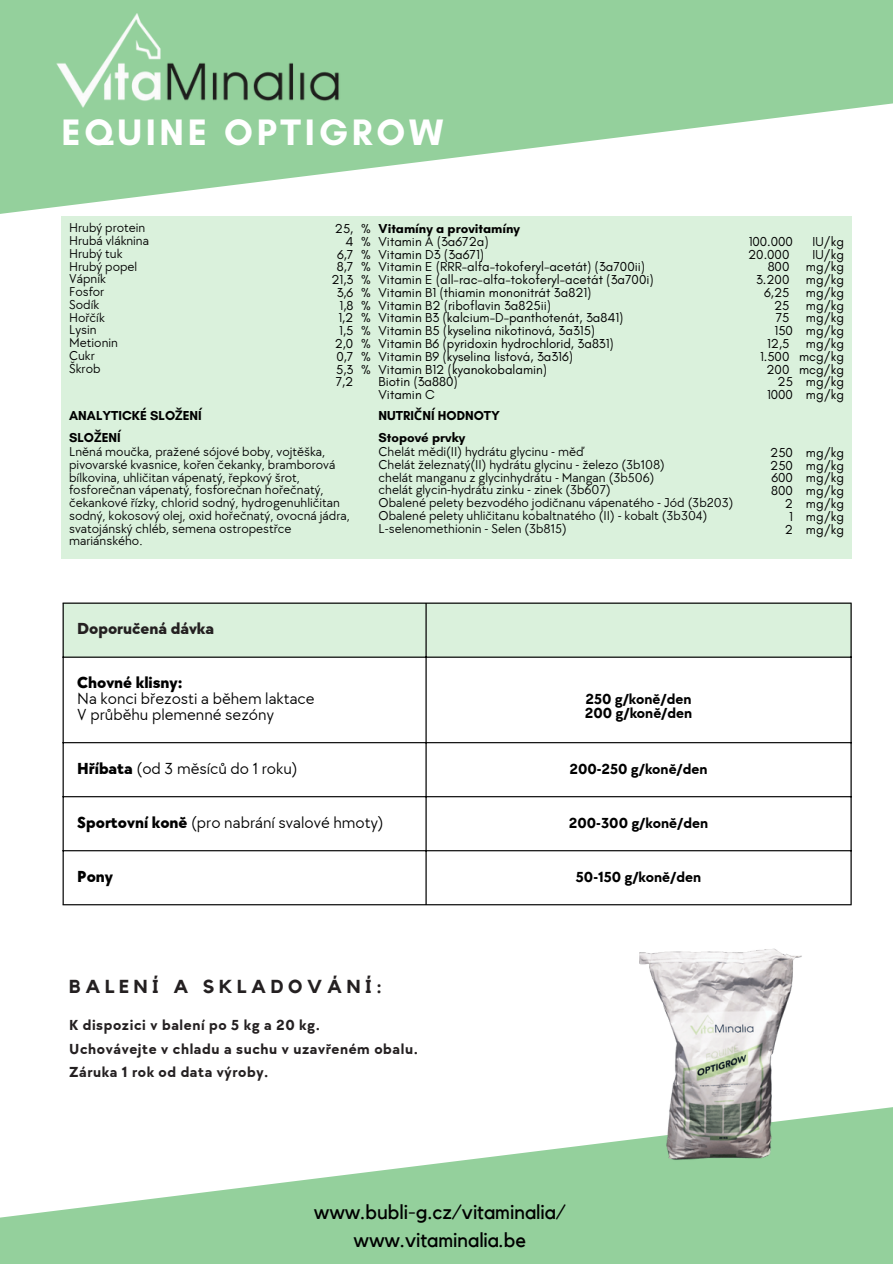
<style>
.page{position:relative;width:893px;height:1264px;background:#fff}
.page>*{position:absolute;margin:0;border:0;box-sizing:border-box;transform-origin:0 0}
.t1{font:700 37.5px "Glacial Indifference";letter-spacing:.1em;color:#fff}
.t2{font:20.1px/28.2px "Kollektif";color:#000;text-align:center}
.t3{font:700 18.75px "Kollektif";letter-spacing:.25em;color:#242021}
.t4{font:16.5px "TT Chocolates";color:#000}
.t5{font:800 16.5px "TT Chocolates";color:#000}
.t6{font:800 16.5px "TT Chocolates";color:#242021}
.t7{font:700 15px "TT Chocolates";letter-spacing:.04em;color:#242021}
.t8{font:700 15px "TT Chocolates";color:#000}
.t9{font:13.2px/12.8px "TT Chocolates";color:#000}
.t10{font:13.2px/12.8px "Glacial Indifference";color:#000;text-align:right}
.t11{font:700 13.2px "Glacial Indifference";color:#000}
.s1{font-family:"Noto Sans"}
.s2{font-weight:800}
</style>
<div class="page">
<svg style="left:0;top:0;width:892px;height:214px;fill:#94d09c"></svg>
<div style="left:62px;top:216px;width:790px;height:343px;background:#daf1dc"></div>
<svg style="left:0;top:1107px;width:892px;height:156px;fill:#94d09c"></svg>
<div style="left:64px;top:603px;width:786px;height:53px;background:#daf1dc"></div>
<hr style="left:63px;top:603px;width:1px;height:301px;background:#000">
<hr style="left:425px;top:603px;width:1px;height:301px;background:#000">
<hr style="left:850px;top:603px;width:1px;height:301px;background:#000">
<hr style="left:63px;top:602px;width:788px;height:1px;background:#000">
<hr style="left:63px;top:656px;width:788px;height:1px;background:#000">
<hr style="left:63px;top:742px;width:788px;height:1px;background:#000">
<hr style="left:63px;top:796px;width:788px;height:1px;background:#000">
<hr style="left:63px;top:850px;width:788px;height:1px;background:#000">
<hr style="left:63px;top:904px;width:788px;height:1px;background:#000">
<img style="left:25px;top:0;width:335px;height:183px">
<img style="left:598px;top:948px;width:229px;height:265px">
<p class="t1" style="left:62px;top:109px;width:383px">EQUINE OPTIGROW</p>
<p class="t9" style="left:69px;top:222px;width:78px">Hrubý protein</p>
<p class="t9" style="left:69px;top:235px;width:81px">Hrubá vláknina</p>
<p class="t9" style="left:69px;top:247px;width:55px">Hrubý tuk</p>
<p class="t9" style="left:69px;top:260px;width:70px">Hrubý popel</p>
<p class="t9" style="left:69px;top:273px;width:38px">Vápník</p>
<p class="t9" style="left:69px;top:286px;width:37px">Fosfor</p>
<p class="t9" style="left:69px;top:298px;width:32px">Sodík</p>
<p class="t9" style="left:69px;top:311px;width:37px">Hořčík</p>
<p class="t9" style="left:69px;top:324px;width:29px">Lysin</p>
<p class="t9" style="left:69px;top:337px;width:50px">Metionin</p>
<p class="t9" style="left:69px;top:349px;width:27px">Cukr</p>
<p class="t9" style="left:69px;top:362px;width:33px">Škrob</p>
<p class="t10" style="left:335px;top:222px;width:20px">25,<br>4</p>
<p class="t10" style="left:337px;top:248px;width:18px">6,7</p>
<p class="t10" style="left:337px;top:260px;width:18px">8,7</p>
<p class="t10" style="left:331px;top:273px;width:23px">21,3</p>
<p class="t10" style="left:336px;top:286px;width:18px">3,6</p>
<p class="t10" style="left:339px;top:299px;width:15px">1,8</p>
<p class="t10" style="left:338px;top:311px;width:16px">1,2</p>
<p class="t10" style="left:339px;top:324px;width:16px">1,5</p>
<p class="t10" style="left:335px;top:337px;width:20px">2,0</p>
<p class="t10" style="left:336px;top:350px;width:18px">0,7</p>
<p class="t10" style="left:336px;top:362px;width:19px">5,3</p>
<p class="t10" style="left:335px;top:375px;width:19px">7,2</p>
<p class="t10" style="left:361px;top:222px;width:11px">%</p>
<p class="t10" style="left:361px;top:235px;width:11px">%</p>
<p class="t10" style="left:361px;top:248px;width:11px">%</p>
<p class="t10" style="left:361px;top:260px;width:11px">%</p>
<p class="t10" style="left:361px;top:273px;width:11px">%</p>
<p class="t10" style="left:361px;top:286px;width:11px">%</p>
<p class="t10" style="left:361px;top:299px;width:11px">%</p>
<p class="t10" style="left:361px;top:311px;width:11px">%</p>
<p class="t10" style="left:361px;top:324px;width:11px">%</p>
<p class="t10" style="left:361px;top:337px;width:11px">%</p>
<p class="t10" style="left:361px;top:350px;width:11px">%</p>
<p class="t10" style="left:361px;top:362px;width:11px">%</p>
<p class="t11" style="left:378px;top:221px;width:143px">Vitamíny a provitamíny</p>
<p class="t10" style="left:378px;top:235px;width:111px">Vitamin A (3a672a)</p>
<p class="t10" style="left:378px;top:248px;width:107px">Vitamin D3 (3a671)</p>
<p class="t10" style="left:378px;top:260px;width:268px">Vitamin E (RRR-alfa-tokoferyl-acetát) (3a700ii)</p>
<p class="t10" style="left:378px;top:273px;width:276px">Vitamin E (all-rac-alfa-tokoferyl-acetát (3a700i)</p>
<p class="t10" style="left:378px;top:286px;width:214px">Vitamin B1 (thiamin mononitrát 3a821)</p>
<p class="t10" style="left:378px;top:299px;width:174px">Vitamin B2 (riboflavin 3a825ii)</p>
<p class="t10" style="left:378px;top:311px;width:246px">Vitamin B3 (kalcium-D-panthotenát, 3a841)</p>
<p class="t10" style="left:378px;top:324px;width:218px">Vitamin B5 (kyselina nikotinová, 3a315)</p>
<p class="t10" style="left:378px;top:337px;width:237px">Vitamin B6 (pyridoxin hydrochlorid, 3a831)</p>
<p class="t10" style="left:378px;top:350px;width:196px">Vitamin B9 (kyselina listová, 3a316)</p>
<p class="t10" style="left:378px;top:362px;width:170px">Vitamin B12 (kyanokobalamin)</p>
<p class="t10" style="left:378px;top:375px;width:80px">Biotin (3a880)</p>
<p class="t10" style="left:378px;top:388px;width:58px">Vitamin C</p>
<p class="t11" style="left:69px;top:407px;width:134px">ANALYTICKÉ SLO<span class="s1">Ž</span>ENÍ</p>
<p class="t11" style="left:378px;top:407px;width:123px">NUTRI<span class="s1">Č</span>NÍ HODNOTY</p>
<p class="t11" style="left:69px;top:429px;width:53px">SLO<span class="s1">Ž</span>ENÍ</p>
<p class="t11" style="left:378px;top:429px;width:88px">Stopové prvky</p>
<p class="t9" style="left:69px;top:446px;width:282px">Lněná moučka, pražené sójové boby, vojtěška, pivovarské kvasnice, kořen čekanky, bramborová bílkovina, uhličitan vápenatý, řepkový šrot, fosforečnan vápenatý, fosforečnan hořečnatý, čekankové řízky, chlorid sodný, hydrogenuhličitan sodný, kokosový olej, oxid hořečnatý, ovocná jádra, svatojánský chléb, semena ostropestřce mariánského.</p>
<p class="t9" style="left:378px;top:446px;width:207px">Chelát mědi(II) hydrátu glycinu - měď</p>
<p class="t9" style="left:378px;top:458px;width:288px">Chelát železnatý(II) hydrátu glycinu - železo (3b108)</p>
<p class="t9" style="left:378px;top:471px;width:277px">chelát manganu z glycinhydrátu - Mangan (3b506)</p>
<p class="t9" style="left:378px;top:484px;width:234px">chelát glycin-hydrátu zinku - zinek (3b607)</p>
<p class="t9" style="left:378px;top:497px;width:356px">Obalené pelety bezvodého jodičnanu vápenatého - Jód (3b203)</p>
<p class="t9" style="left:378px;top:509px;width:330px">Obalené pelety uhličitanu kobaltnatého (II) - kobalt (3b304)</p>
<p class="t9" style="left:378px;top:522px;width:190px">L-selenomethionin - Selen (3b815)</p>
<p class="t10" style="left:812px;top:235px;width:33px">IU/kg</p>
<p class="t10" style="left:812px;top:248px;width:33px">IU/kg</p>
<p class="t10" style="left:805px;top:260px;width:39px">mg/kg</p>
<p class="t10" style="left:805px;top:273px;width:39px">mg/kg</p>
<p class="t10" style="left:805px;top:286px;width:39px">mg/kg</p>
<p class="t10" style="left:805px;top:299px;width:39px">mg/kg</p>
<p class="t10" style="left:805px;top:311px;width:39px">mg/kg</p>
<p class="t10" style="left:805px;top:324px;width:39px">mg/kg</p>
<p class="t10" style="left:805px;top:337px;width:39px">mg/kg</p>
<p class="t10" style="left:799px;top:350px;width:46px">mcg/kg</p>
<p class="t10" style="left:799px;top:362px;width:46px">mcg/kg</p>
<p class="t10" style="left:805px;top:375px;width:39px">mg/kg</p>
<p class="t10" style="left:805px;top:388px;width:39px">mg/kg</p>
<p class="t10" style="left:748px;top:235px;width:46px;text-align:left">100.000<br>20.000</p>
<p class="t10" style="left:767px;top:260px;width:23px">800</p>
<p class="t10" style="left:756px;top:273px;width:35px">3.200</p>
<p class="t10" style="left:764px;top:286px;width:27px">6,25</p>
<p class="t10" style="left:774px;top:299px;width:17px">25</p>
<p class="t10" style="left:775px;top:311px;width:15px">75</p>
<p class="t10" style="left:774px;top:324px;width:20px">150</p>
<p class="t10" style="left:767px;top:337px;width:24px">12,5</p>
<p class="t10" style="left:760px;top:350px;width:31px">1.500</p>
<p class="t10" style="left:766px;top:362px;width:24px">200</p>
<p class="t10" style="left:777px;top:375px;width:17px">25</p>
<p class="t10" style="left:767px;top:388px;width:27px">1000</p>
<p class="t10" style="left:770px;top:446px;width:24px">250</p>
<p class="t10" style="left:770px;top:459px;width:24px">250</p>
<p class="t10" style="left:771px;top:471px;width:23px">600</p>
<p class="t10" style="left:771px;top:484px;width:23px">800</p>
<p class="t10" style="left:784px;top:497px;width:10px">2</p>
<p class="t10" style="left:789px;top:510px;width:5px">1</p>
<p class="t10" style="left:784px;top:522px;width:10px">2</p>
<p class="t10" style="left:805px;top:446px;width:39px">mg/kg</p>
<p class="t10" style="left:805px;top:459px;width:39px">mg/kg</p>
<p class="t10" style="left:805px;top:471px;width:39px">mg/kg</p>
<p class="t10" style="left:805px;top:484px;width:39px">mg/kg</p>
<p class="t10" style="left:805px;top:497px;width:39px">mg/kg</p>
<p class="t10" style="left:805px;top:510px;width:39px">mg/kg</p>
<h2 class="t10" style="left:805px;top:522px;width:39px">mg/kg</h2>
<p class="t6" style="left:77px;top:619px;width:138px">Doporučená dávka</p>
<h1 class="t5" style="left:77px;top:673px;width:107px">Chovné klisny:</h1>
<p class="t4" style="left:77px;top:689px;width:239px">Na konci březosti a během laktace</p>
<p class="t4" style="left:77px;top:704px;width:198px">V průběhu plemenné sezóny</p>
<p class="t8" style="left:585px;top:690px;width:107px">250 g/koně/den</p>
<p class="t8" style="left:585px;top:705px;width:109px">200 g/koně/den</p>
<p class="t4" style="left:77px;top:758px;width:222px"><span class="s2">Hříbata</span> (od 3 měsíců do 1 roku)</p>
<p class="t8" style="left:569px;top:760px;width:139px">200-250 g/koně/den</p>
<p class="t4" style="left:77px;top:812px;width:308px"><span class="s2">Sportovní koně</span> (pro nabrání svalové hmoty)</p>
<p class="t8" style="left:569px;top:814px;width:141px">200-300 g/koně/den</p>
<p class="t5" style="left:77px;top:866px;width:37px">Pony</p>
<p class="t8" style="left:576px;top:868px;width:127px">50-150 g/koně/den</p>
<h3 class="t3" style="left:69px;top:977px;width:314px">BALENÍ A SKLADOVÁNÍ:</h3>
<p class="t7" style="left:69px;top:1016px;width:252px">K dispozici v balení po 5 kg a 20 kg.</p>
<p class="t7" style="left:69px;top:1040px;width:350px">Uchovávejte v chladu a suchu v uzavřeném obalu.</p>
<p class="t7" style="left:69px;top:1063px;width:201px">Záruka 1 rok od data výroby.</p>
<p class="t2" style="left:314px;top:1198px;width:253px">www.bubli-g.cz/vitaminalia/ www.vitaminalia.be</p>
</div>
